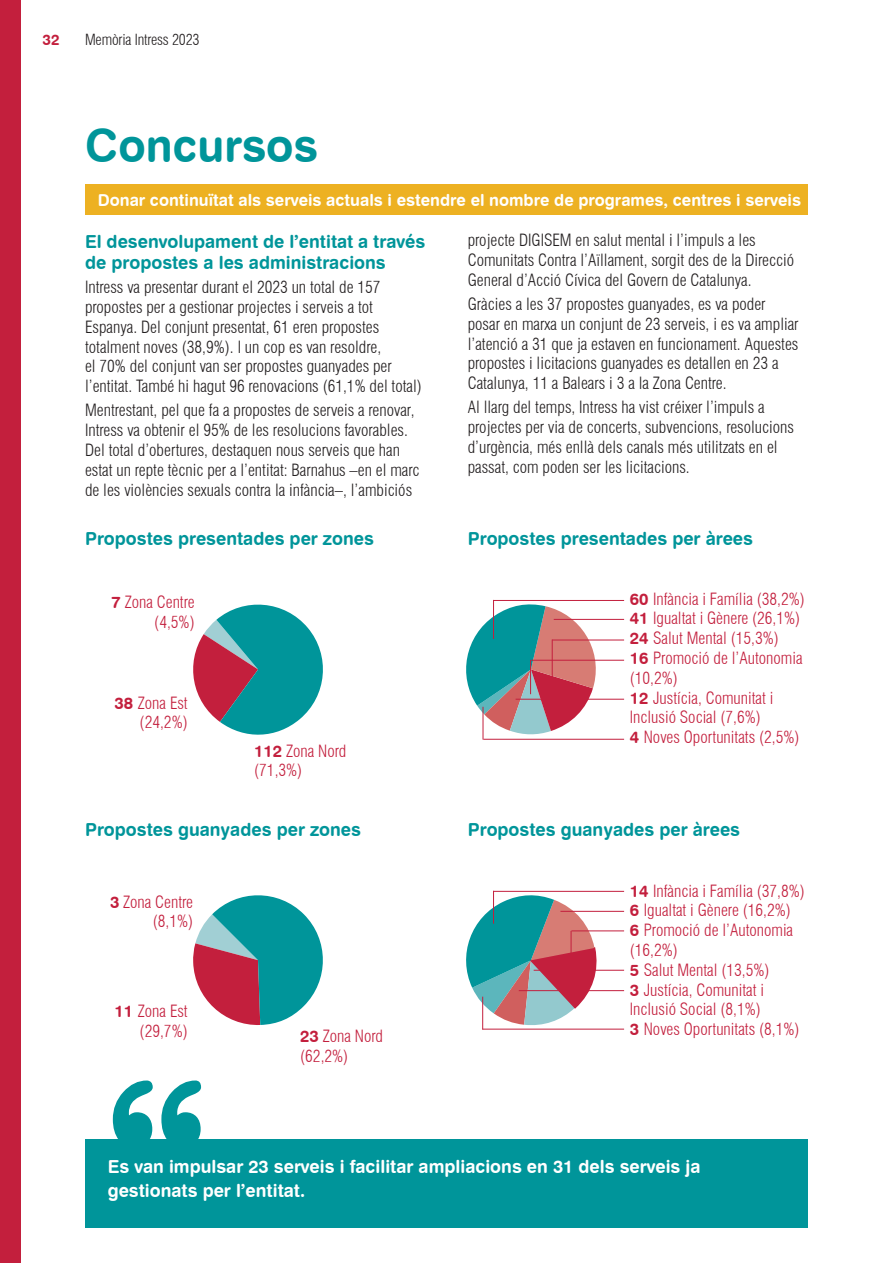
<style>
.page{position:relative;width:893px;height:1263px;background:#fff}
.page>*{position:absolute;margin:0;border:0;box-sizing:border-box;transform-origin:0 0}
.t1{font:225px "Swiss 721 BT Bold Rounded";color:#00959a}
.t2{font:45px "Swiss 721 BT Bold Rounded";color:#00959a}
.segon_titol_cos_10{font:18px/21.6px "Swiss 721 BT Bold Rounded";color:#00959a}
.t3{font:18px/24px "Swiss 721 BT Bold Rounded";color:#fff}
.t4{font:300 condensed 16.5px/19.8px "Swiss 721 BT";color:#231f20}
.t5{font:300 condensed 16.5px/19.8px "Swiss 721 BT";color:#c31f3d}
.t6{font:16.5px "Swiss 721 BT Bold Rounded";color:#fff}
.t7{font:300 condensed 15px "Swiss 721 BT";letter-spacing:-.01em;color:#231f20}
.t8{font:15px "Swiss 721 BT Bold Rounded";color:#c31f3d}
.s1{font-family:"Swiss 721 BT Bold Rounded";font-weight:400;font-stretch:normal}
</style>
<div class="page">
<div style="left:0;top:0;width:21px;height:1263px;background:#c31f3d"></div>
<svg style="left:466px;top:604px;width:136px;height:131px"></svg>
<svg style="left:466px;top:895px;width:133px;height:132px"></svg>
<hr style="left:554px;top:619px;width:70px;height:1px;background:#c31f3d">
<hr style="left:560px;top:911px;width:64px;height:1px;background:#c31f3d">
<hr style="left:493px;top:600px;width:131px;height:1px;background:#c31f3d">
<hr style="left:493px;top:891px;width:131px;height:1px;background:#c31f3d">
<hr style="left:531px;top:660px;width:93px;height:1px;background:#c31f3d">
<hr style="left:534px;top:970px;width:90px;height:1px;background:#c31f3d">
<hr style="left:552px;top:640px;width:72px;height:1px;background:#c31f3d">
<hr style="left:571px;top:930px;width:53px;height:1px;background:#c31f3d">
<hr style="left:482px;top:1029px;width:142px;height:1px;background:#c31f3d">
<hr style="left:483px;top:739px;width:141px;height:1px;background:#c31f3d">
<hr style="left:516px;top:699px;width:108px;height:1px;background:#c31f3d">
<hr style="left:519px;top:990px;width:105px;height:1px;background:#c31f3d">
<hr style="left:493px;top:600px;width:1px;height:39px;background:#c31f3d">
<hr style="left:493px;top:891px;width:1px;height:33px;background:#c31f3d">
<hr style="left:483px;top:707px;width:1px;height:33px;background:#c31f3d">
<div style="left:85px;top:185px;width:723px;height:30px;background:#edb122"></div>
<div style="left:85px;top:1139px;width:723px;height:88px;background:#00959a"></div>
<svg style="left:193px;top:604px;width:130px;height:131px"></svg>
<svg style="left:193px;top:895px;width:130px;height:130px"></svg>
<hr style="left:552px;top:639px;width:1px;height:50px;background:#c31f3d">
<hr style="left:530px;top:660px;width:1px;height:34px;background:#c31f3d">
<hr style="left:571px;top:931px;width:1px;height:33px;background:#c31f3d">
<hr style="left:482px;top:997px;width:1px;height:32px;background:#c31f3d">
<p class="t8" style="left:43px;top:31px;width:19px">32</p>
<p class="t7" style="left:85px;top:31px;width:116px">Memòria Intress 2023</p>
<p class="t2" style="left:85px;top:117px;width:235px">Concursos</p>
<p class="t6" style="left:98px;top:190px;width:705px">Donar continuïtat als serveis actuals i estendre el nombre de programes, centres i serveis</p>
<p class="segon_titol_cos_10" style="left:85px;top:230px;width:342px">El desenvolupament de l’entitat a través de propostes a les administracions</p>
<p class="t4" style="left:85px;top:277px;width:338px">Intress va presentar durant el 2023 un total de 157 propostes per a gestionar projectes i serveis a tot Espanya. Del conjunt presentat, 61 eren propostes totalment noves (38,9%). I un cop es van resoldre,<br>el 70% del conjunt van ser propostes guanyades per l’entitat. També hi hagut 96 renovacions (61,1% del total)</p>
<p class="t4" style="left:85px;top:400px;width:336px">Mentrestant, pel que fa a propostes de serveis a renovar, Intress va obtenir el 95% de les resolucions favorables.<br>Del total d’obertures, destaquen nous serveis que han estat un repte tècnic per a l’entitat: Barnahus –en el marc de les violències sexuals contra la infància–, l’ambiciós</p>
<p class="segon_titol_cos_10" style="left:85px;top:528px;width:290px">Propostes presentades per zones</p>
<p class="t5" style="left:112px;top:592px;width:85px;text-align:right"><span class="s1">7</span> Zona Centre (4,5%)</p>
<p class="t5" style="left:115px;top:693px;width:75px;text-align:right"><span class="s1">38</span> Zona Est (24,2%)</p>
<p class="t5" style="left:254px;top:741px;width:94px"><span class="s1">112</span> Zona Nord (71,3%)</p>
<p class="segon_titol_cos_10" style="left:85px;top:819px;width:277px">Propostes guanyades per zones</p>
<p class="t5" style="left:110px;top:891px;width:85px;text-align:right"><span class="s1">3</span> Zona Centre (8,1%)</p>
<p class="t5" style="left:115px;top:1001px;width:75px;text-align:right"><span class="s1">11</span> Zona Est (29,7%)</p>
<p class="t5" style="left:300px;top:1026px;width:84px"><span class="s1">23</span> Zona Nord (62,2%)</p>
<p class="t4" style="left:468px;top:230px;width:328px">projecte DIGISEM en salut mental i l’impuls a les<br>Comunitats Contra l’Aïllament, sorgit des de la Direcció<br>General d’Acció Cívica del Govern de Catalunya.</p>
<p class="t4" style="left:468px;top:294px;width:332px">Gràcies a les 37 propostes guanyades, es va poder posar en marxa un conjunt de 23 serveis, i es va ampliar l’atenció a 31 que ja estaven en funcionament. Aquestes propostes i licitacions guanyades es detallen en 23 a Catalunya, 11 a Balears i 3 a la Zona Centre.</p>
<p class="t4" style="left:468px;top:397px;width:328px">Al llarg del temps, Intress ha vist créixer l’impuls a projectes per via de concerts, subvencions, resolucions d’urgència, més enllà dels canals més utilitzats en el passat, com poden ser les licitacions.</p>
<p class="segon_titol_cos_10" style="left:468px;top:528px;width:287px">Propostes presentades per àrees</p>
<p class="t5" style="left:630px;top:589px;width:177px"><span class="s1">60</span> Infància i Família (38,2%)</p>
<p class="t5" style="left:630px;top:608px;width:172px"><span class="s1">41</span> Igualtat i Gènere (26,1%)</p>
<p class="t5" style="left:630px;top:628px;width:151px"><span class="s1">24</span> Salut Mental (15,3%)</p>
<p class="t5" style="left:630px;top:648px;width:174px"><span class="s1">16</span> Promoció de l’Autonomia (10,2%)</p>
<p class="t5" style="left:630px;top:688px;width:145px"><span class="s1">12</span> Justícia, Comunitat i<br>Inclusió Social (7,6%)</p>
<p class="t5" style="left:630px;top:727px;width:171px"><span class="s1">4</span> Noves Oportunitats (2,5%)</p>
<p class="segon_titol_cos_10" style="left:468px;top:819px;width:274px">Propostes guanyades per àrees</p>
<p class="t5" style="left:630px;top:881px;width:177px"><span class="s1">14</span> Infància i Família (37,8%)</p>
<p class="t5" style="left:630px;top:900px;width:163px"><span class="s1">6</span> Igualtat i Gènere (16,2%)</p>
<p class="t5" style="left:630px;top:920px;width:165px"><span class="s1">6</span> Promoció de l’Autonomia (16,2%)</p>
<p class="t5" style="left:630px;top:960px;width:141px"><span class="s1">5</span> Salut Mental (13,5%)</p>
<p class="t5" style="left:630px;top:980px;width:136px"><span class="s1">3</span> Justícia, Comunitat i<br>Inclusió Social (8,1%)</p>
<p class="t5" style="left:630px;top:1019px;width:171px"><span class="s1">3</span> Noves Oportunitats (8,1%)</p>
<p class="t1" style="left:108px;top:1023px;width:101px">“</p>
<p class="t3" style="left:108px;top:1154px;width:594px">Es van impulsar 23 serveis i facilitar ampliacions en 31 dels serveis ja gestionats per l’entitat.</p>
</div>
